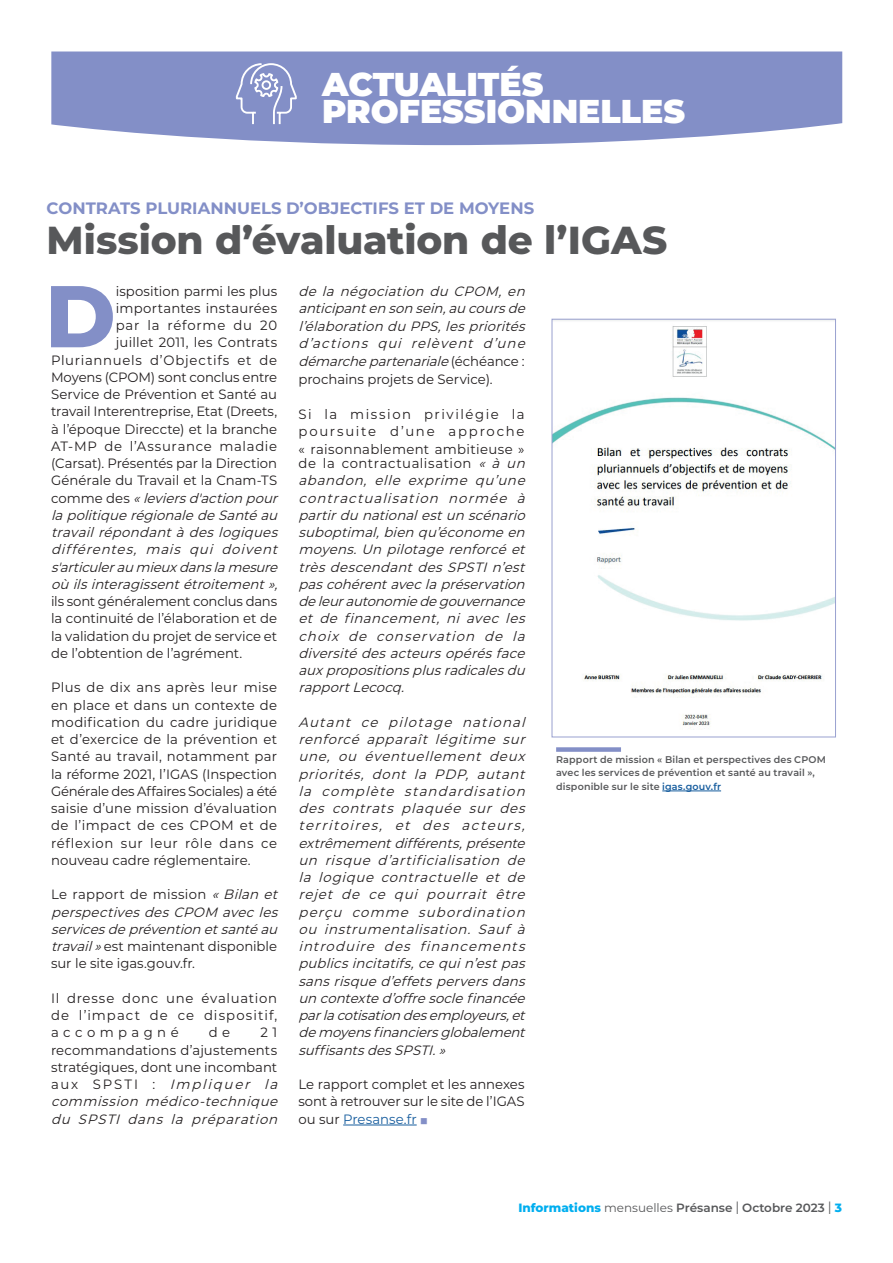
<style>
.page{position:relative;width:893px;height:1263px;background:#fff}
.page>*{position:absolute;margin:0;border:0;box-sizing:border-box;transform-origin:0 0}
.Article_Paragraphes{font:800 87.45px "Montserrat";color:#838fc7}
.Article_Paragraphes-2{font:800 39px "Montserrat";letter-spacing:-.005em;color:#57585a}
.t1{font:900 33px/27px "Montserrat";color:#fff}
.Article_Paragraphes-3{font:700 16.5px "Montserrat";color:#838fc7}
.Article_Paragraphes-4{font:italic 13.5px/17.2px "Montserrat";color:#231f20}
.Article_Paragraphes-5{font:13.5px/17.2px "Montserrat";letter-spacing:.005em;color:#231f20;text-align:justify}
.Article_Paragraphes-6{font:13.5px "Montserrat";letter-spacing:-.015em;color:#231f20}
.Article_Paragraphes-7{font:13.5px "Montserrat";letter-spacing:.055em;color:#231f20}
.Article_Paragraphes-8{font:13.5px "Montserrat";letter-spacing:.05em;color:#231f20}
.t2{font:600 12px "Montserrat";color:#57585a}
.Article_Paragraphes-9{font:10.5px "Wingdings";color:#838fc7}
.Légende_new{font:600 9.75px/13.5px "Montserrat";letter-spacing:.015em;color:#57585a}
.s1{font-style:normal}
.s2{color:#175d9e}
.s3{font-style:italic}
.s4{font-weight:800;color:#00aeef}
.s5{font-weight:400}
.s6{font-weight:400;font-size:16.8px}
</style>
<div class="page">
<svg style="left:51px;top:52px;width:791px;height:93px;background:#8c97cb"></svg>
<svg style="left:235px;top:62px;width:63px;height:64px;background:#98a2d0"></svg>
<hr style="left:662px;top:791px;width:59px;height:1px;background:#175d9e">
<div style="left:556px;top:747px;width:65px;height:5px;background:#838fc7"></div>
<hr style="left:343px;top:1125px;width:74px;height:1px;background:#175d9e">
<img style="left:554px;top:326px;width:280px;height:404px">
<div style="left:552px;top:319px;width:284px;height:418px;border:1px solid #99a1d0"></div>
<h3 class="t1" style="left:322px;top:69px;width:364px">ACTUALITÉS<br>PROFESSIONNELLES</h3>
<p class="Article_Paragraphes-3" style="left:47px;top:196px;width:489px">CONTRATS PLURIANNUELS D’OBJECTIFS ET DE MOYENS</p>
<p class="Article_Paragraphes-2" style="left:47px;top:212px;width:622px">Mission d’évaluation de l’IGAS</p>
<p class="Article_Paragraphes" style="left:45px;top:252px;width:72px">D</p>
<p class="Article_Paragraphes-5" style="left:116px;top:282px;width:163px">isposition parmi les plus</p>
<p class="Article_Paragraphes-4" style="left:298px;top:281px;width:232px;line-height:17.7px">de la négociation du CPOM, en anticipanten son sein,au coursde l’élaboration du PPS,lespriorités d’actions qui relèvent d’une démarchepartenariale<span class="s1">( é c h é a n c e : prochains projets de Service).</span></p>
<p class="Article_Paragraphes-5" style="left:298px;top:404px;width:228px;line-height:17.7px">Si la mission privilégie la poursuite d’une approche « raisonnablement ambitieuse »</p>
<p class="Article_Paragraphes-4" style="left:298px;top:454px;width:232px;text-align:justify"><span class="s1">de la contractualisation</span> « à un abandon, elle exprime qu’une contractualisation normée à partirdu nationalestun scénario suboptimal,bien qu’économeen moyens.Un pilotage renforcé et trèsdescendantdesSPSTIn’est pascohérentaveclapréservation deleurautonomiedegouvernance et de financement, ni avec les choix de conservation de la diversitédesacteursopérésface auxpropositionsplusradicalesdu rapportLecocq.</p>
<p class="Article_Paragraphes-4" style="left:298px;top:713px;width:232px;text-align:justify">Autant ce pilotage national renforcé apparaît légitime sur une, ou éventuellement deux priorités, dont la PDP, autant la complète standardisation des contrats plaquée sur des territoires, et des acteurs, extrêmementdifférents,présente un risque d’artificialisation de la logique contractuelle et de rejet de ce qui pourrait être perçu comme subordination ou instrumentalisation. Sauf à introduire des financements publicsincitatifs,cequin’estpas sansrisqued’effetsperversdans un contexted’offresoclefinancée parlacotisationdesemployeurs,et demoyensfinanciersglobalement suffisantsdesSPSTI.»</p>
<p class="Article_Paragraphes-5" style="left:298px;top:1075px;width:228px">Le rapport complet et les annexes sont à retrouver sur le site de l’IGAS ou sur <span class="s2">Presanse.fr</span></p>
<p class="Article_Paragraphes-5" style="left:116px;top:299px;width:163px">importantes instaurées</p>
<p class="Article_Paragraphes-7" style="left:116px;top:316px;width:163px">par la réforme du 20</p>
<p class="Article_Paragraphes-5" style="left:116px;top:333px;width:163px">juillet 2011, les Contrats</p>
<p class="Article_Paragraphes-7" style="left:51px;top:350px;width:228px">Pluriannuels d’Objectifs et de</p>
<p class="Article_Paragraphes-5" style="left:51px;top:368px;width:228px">Moyens (CPOM) sont conclus entre</p>
<p class="Article_Paragraphes-5" style="left:51px;top:385px;width:228px">Service de Prévention et Santé au</p>
<p class="Article_Paragraphes-6" style="left:51px;top:402px;width:228px">travail Interentreprise, Etat (Dreets,</p>
<p class="Article_Paragraphes-5" style="left:51px;top:420px;width:228px">à l’époque Direccte) et la branche</p>
<p class="Article_Paragraphes-8" style="left:51px;top:437px;width:228px">AT-MP de l’Assurance maladie</p>
<p class="Article_Paragraphes-5" style="left:51px;top:454px;width:228px">(Carsat). Présentés par la Direction</p>
<p class="Article_Paragraphes-5" style="left:51px;top:471px;width:228px">Générale du Travail et la Cnam-TS</p>
<p class="Article_Paragraphes-4" style="left:51px;top:489px;width:232px"><span class="s1">c o m m e d e s</span> «leviersd'action pour</p>
<p class="Article_Paragraphes-4" style="left:51px;top:506px;width:232px">lapolitiquerégionaledeSantéau</p>
<p class="Article_Paragraphes-4" style="left:51px;top:523px;width:232px">travailrépondantàdeslogiques</p>
<p class="Article_Paragraphes-4" style="left:51px;top:540px;width:232px">différentes, mais qui doivent</p>
<p class="Article_Paragraphes-4" style="left:51px;top:558px;width:232px">s'articuleraumieuxdanslamesure</p>
<p class="Article_Paragraphes-4" style="left:51px;top:575px;width:232px">où ilsinteragissentétroitement»,</p>
<p class="Article_Paragraphes-6" style="left:51px;top:592px;width:228px">ils sont généralement conclus dans</p>
<p class="Article_Paragraphes-5" style="left:51px;top:609px;width:228px">la continuité de l’élaboration et de</p>
<p class="Article_Paragraphes-5" style="left:51px;top:627px;width:228px">la validation du projet de service et</p>
<p class="Article_Paragraphes-5" style="left:51px;top:644px;width:193px">de l’obtention de l’agrément.</p>
<p class="Article_Paragraphes-5" style="left:51px;top:678px;width:228px">Plus de dix ans après leur mise en place et dans un contexte de modification du cadre juridique et d’exercice de la prévention et Santé au travail, notamment par la réforme 2021, l’IGAS (Inspection Générale des Affaires Sociales) a été saisie d’une mission d’évaluation de l’impact de ces CPOM et de réflexion sur leur rôle dans ce nouveau cadre réglementaire.</p>
<p class="Article_Paragraphes-4" style="left:51px;top:885px;width:232px"><span class="s1">Le rapport de mission</span> «Bilan et perspectivesdesCPOM avecles servicesdeprévention etsantéau travail»<span class="s1">est maintenant disponible sur le site igas.gouv.fr.</span></p>
<p class="Article_Paragraphes-5" style="left:51px;top:989px;width:228px">Il dresse donc une évaluation de l’impact de ce dispositif, accompagné</p>
<p class="Légende_new" style="left:556px;top:752px;width:271px">Rapport de mission « Bilan et perspectives des CPOM avec les services de prévention et santé au travail », disponible sur le site <span class="s2">igas.gouv.fr</span></p>
<p class="Article_Paragraphes-5" style="left:209px;top:1023px;width:23px">d e</p>
<p class="Article_Paragraphes-5" style="left:51px;top:1023px;width:232px;text-align:left;text-indent:209px">2 1 recommandations d’ajustements stratégiques, dont une incombant a u x S P S T I : <span class="s3">Impliquer la commission médico-technique du SPSTI dans la préparation</span></p>
<p class="Article_Paragraphes-9" style="left:420px;top:1116px;width:9px">■</p>
<p class="t2" style="left:518px;top:1199px;width:325px"><span class="s4">Informations</span> <span class="s5">mensuelles</span> Présanse <span class="s6">l</span> Octobre 2023 <span class="s6">l</span> <span class="s4">3</span></p>
</div>
